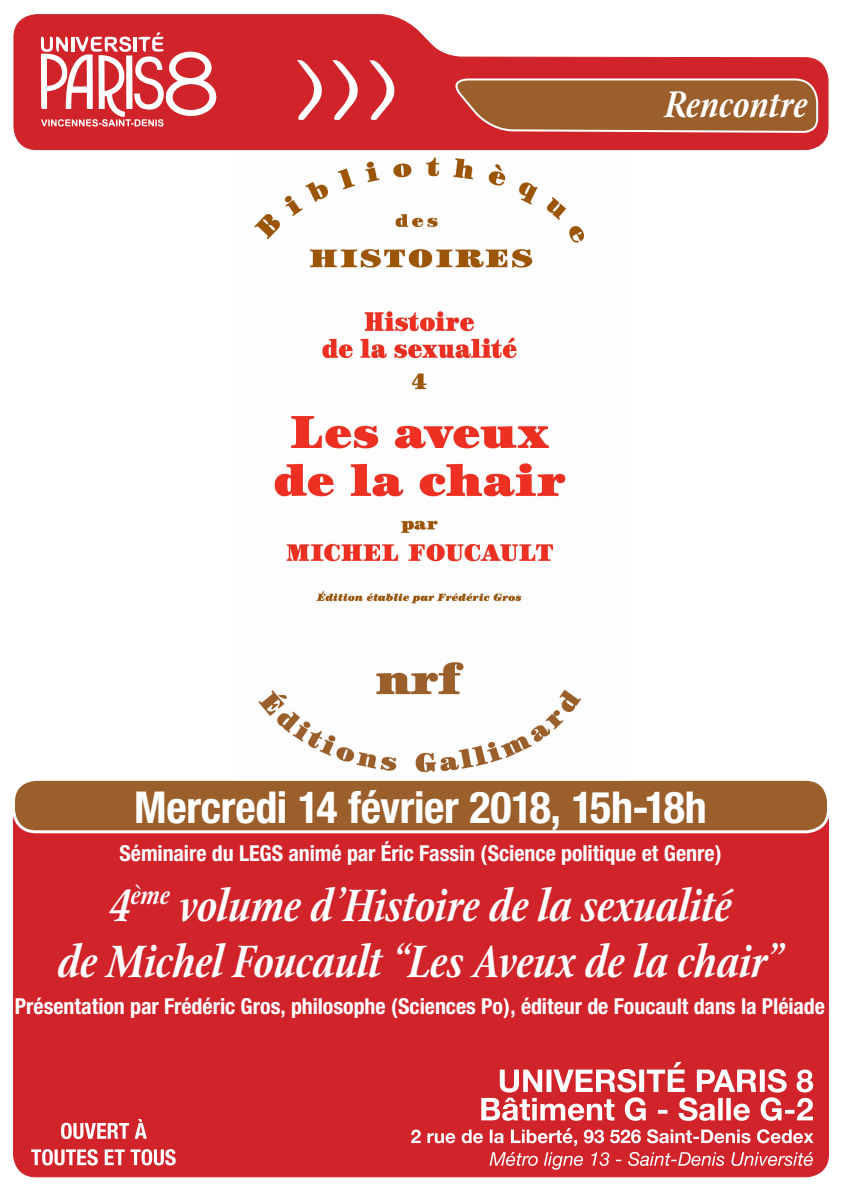
<style>
.page{position:relative;width:842px;height:1191px;background:#fff}
.page>*{position:absolute;margin:0;border:0;box-sizing:border-box;transform-origin:0 0}
.t1{font:italic 600 49px/56px "Stone Print";letter-spacing:-.01em;color:#fff;text-align:center}
.t2{font:700 condensed 44px "Helvetica Neue";letter-spacing:-.01em;color:#fff}
.t3{font:italic 600 40px "Stone Print";color:#fff}
.t4{font:700 condensed 22px "Helvetica Neue";letter-spacing:-.005em;color:#fff}
</style>
<div class="page">
<img style="left:254px;top:157px;width:330px;height:616px">
<svg style="left:13px;top:14px;width:816px;height:137px"></svg>
<svg style="left:41px;top:32px;width:176px;height:95px"></svg>
<svg style="left:295px;top:60px;width:105px;height:60px"></svg>
<svg style="left:448px;top:77px;width:371px;height:57px;background:#a9633a"></svg>
<div style="left:13px;top:794px;width:815px;height:382px;background:#d1232a;border-radius:23px"></div>
<div style="left:13px;top:779px;width:815px;height:53px;background:#9b5f2b;border-radius:23px"></div>
<div style="left:12px;top:778px;width:818px;height:55px;border:3px solid #fff;border-radius:23px"></div>
<svg style="left:411px;top:1128px;width:403px;height:41px"></svg>
<svg style="left:481px;top:1062px;width:332px;height:58px"></svg>
<svg style="left:31px;top:1149px;width:145px;height:16px"></svg>
<svg style="left:61px;top:1119px;width:86px;height:20px"></svg>
<h3 class="t3" style="left:664px;top:81px;width:144px">Rencontre</h3>
<h2 class="t2" style="left:134px;top:780px;width:574px">Mercredi 14 février 2018, 15h-18h</h2>
<p class="t4" style="left:119px;top:839px;width:604px">Séminaire du LEGS animé par Éric Fassin (Science politique et Genre)</p>
<h1 class="t1" style="left:57px;top:876px;width:727px">4<sup>ème</sup> volume d’Histoire de la sexualité<br>de Michel Foucault “Les Aveux de la chair”</h1>
<p class="t4" style="left:15px;top:993px;width:812px">Présentation par Frédéric Gros, philosophe (Sciences Po), éditeur de Foucault dans la Pléiade</p>
</div>
